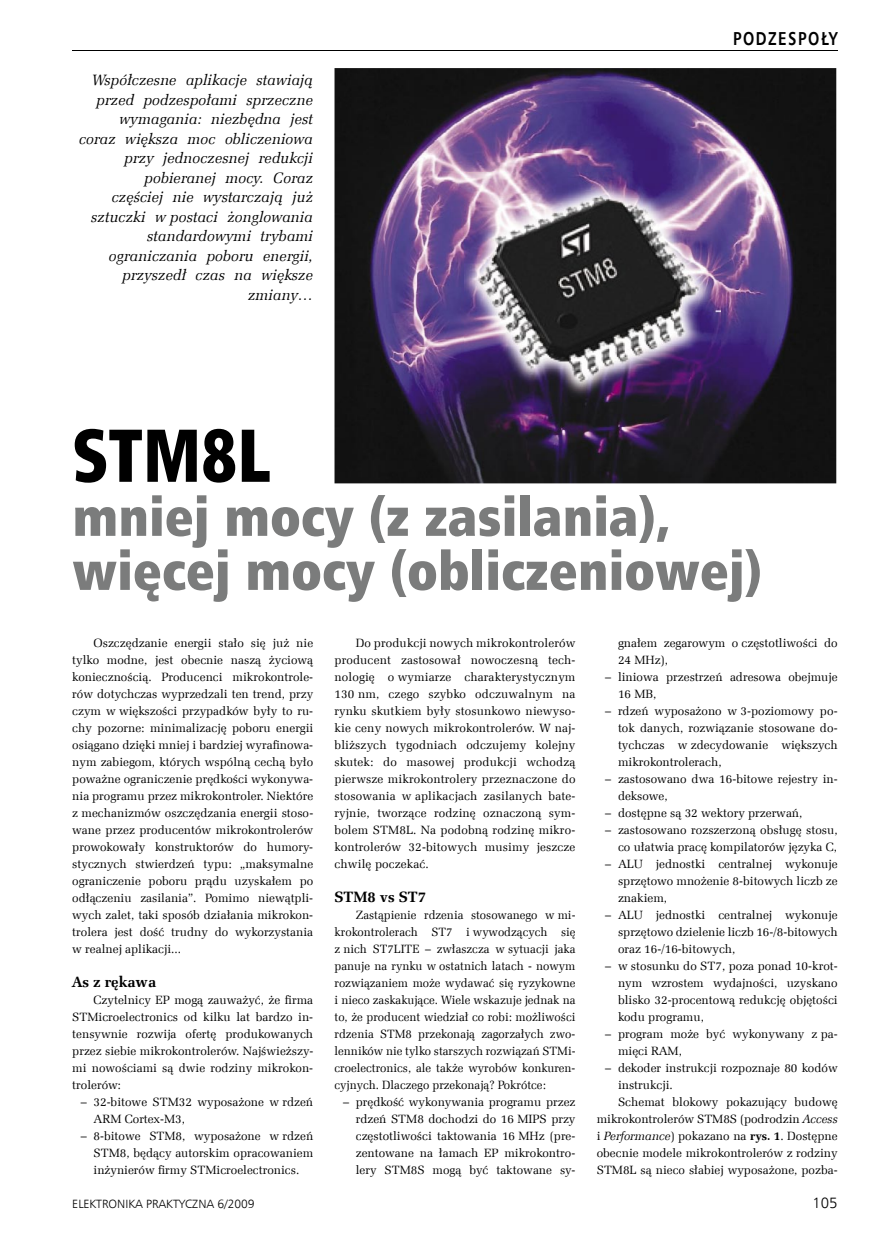
<style>
.page{position:relative;width:893px;height:1234px;background:#fff}
.page>*{position:absolute;margin:0;border:0;box-sizing:border-box;transform-origin:0 0}
.t1{font:75px "Humnst 777 X Blk Cn EU";color:#000;scale:.9 1}
.t2{font:54px/54px "Humnst 777 X Blk Cn EU";color:#7b7c7c}
.t3{font:700 18.75px "Humnst 777 EU";letter-spacing:.1em;color:#000;scale:.8 1}
.t4{font:18.75px "Humnst 777 EU";color:#000;scale:.8 1}
.t5{font:italic 15px/19.5px "Zapf Ellipt EU";letter-spacing:.005em;color:#000;text-align:right}
.t6{font:700 15px "Zapf Ellipt EU";color:#000}
.t7{font:15px "Humnst 777 Lt EU";color:#000}
.t8{font:12px/17px "Zapf Ellipt EU";color:#000;text-align:justify}
.t9{font:12px "Humnst 777 Lt EU";color:#000}
.s1{font-style:italic}
.s2{font-weight:700}
</style>
<div class="page">
<img style="left:334px;top:68px;width:502px;height:415px">
<img style="left:465px;top:172px;width:255px;height:229px">
<hr style="left:72px;top:51px;width:766px;height:1px;background:#000">
<p class="t5" style="left:79px;top:70px;width:236px">Współczesne aplikacje stawiają przed podzespołami sprzeczne wymagania: niezbędna jest coraz większa moc obliczeniowa przy jednoczesnej redukcji pobieranej mocy. Coraz<br>częściej nie wystarczają już sztuczki w postaci żonglowania standardowymi trybami ograniczania poboru energii, przyszedł czas na większe zmiany…</p>
<h3 class="t3" style="left:733px;top:27px;width:132px">PODZESPOŁY</h3>
<h3 class="t4" style="left:793px;top:27px;width:57px">STM8L</h3>
<h1 class="t1" style="left:72px;top:407px;width:221px">STM8L</h1>
<h2 class="t2" style="left:72px;top:490px;width:692px">mniej mocy (z zasilania), więcej mocy (obliczeniowej)</h2>
<p class="t8" style="left:72px;top:634px;width:242px;text-indent:21px">Oszczędzanie energii stało się już nie tylko modne, jest obecnie naszą życiową koniecznością. Producenci mikrokontrole&shy;rów dotychczas wyprzedzali ten trend, przy czym w większości przypadków były to ru&shy;chy pozorne: minimalizację poboru energii osiągano dzięki mniej i bardziej wyrafinowa&shy;nym zabiegom, których wspólną cechą było poważne ograniczenie prędkości wykonywa&shy;nia programu przez mikrokontroler. Niektóre z mechanizmów oszczędzania energii stoso&shy;wane przez producentów mikrokontrolerów prowokowały konstruktorów do humory&shy;stycznych stwierdzeń typu: „maksymalne ograniczenie poboru prądu uzyskałem po odłączeniu zasilania”. Pomimo niewątpli&shy;wych zalet, taki sposób działania mikrokon&shy;trolera jest dość trudny do wykorzystania w realnej aplikacji...</p>
<p class="t6" style="left:72px;top:972px;width:85px">As z rękawa</p>
<p class="t8" style="left:72px;top:991px;width:242px;text-indent:21px">Czytelnicy EP mogą zauważyć, że firma STMicroelectronics od kilku lat bardzo in&shy;tensywnie rozwija ofertę produkowanych przez siebie mikrokontrolerów. Najświeższy&shy;mi nowościami są dwie rodziny mikrokon&shy;trolerów:</p>
<p class="t8" style="left:94px;top:1093px;width:221px;text-indent:-13px">– 32-bitowe STM32 wyposażone w rdzeń<br>ARM Cortex-M3,</p>
<p class="t8" style="left:94px;top:1127px;width:221px;text-indent:-13px">– 8-bitowe STM8, wyposażone w rdzeń STM8, będący autorskim opracowaniem inżynierów firmy STMicroelectronics.</p>
<p class="t8" style="left:334px;top:634px;width:242px;text-indent:21px">Do produkcji nowych mikrokontrolerów producent zastosował nowoczesną tech&shy;nologię o wymiarze charakterystycznym 130 nm, czego szybko odczuwalnym na rynku skutkiem były stosunkowo niewyso&shy;kie ceny nowych mikrokontrolerów. W naj&shy;bliższych tygodniach odczujemy kolejny skutek: do masowej produkcji wchodzą pierwsze mikrokontrolery przeznaczone do stosowania w aplikacjach zasilanych bate&shy;ryjnie, tworzące rodzinę oznaczoną sym&shy;bolem STM8L. Na podobną rodzinę mikro&shy;kontrolerów 32-bitowych musimy jeszcze chwilę poczekać.</p>
<p class="t6" style="left:334px;top:887px;width:93px">STM8 vs ST7</p>
<p class="t8" style="left:334px;top:906px;width:242px;text-indent:21px">Zastąpienie rdzenia stosowanego w mi&shy;krokontrolerach ST7 i wywodzących się z nich ST7LITE – zwłaszcza w sytuacji jaka panuje na rynku w ostatnich latach - nowym rozwiązaniem może wydawać się ryzykowne i nieco zaskakujące. Wiele wskazuje jednak na to, że producent wiedział co robi: możliwości rdzenia STM8 przekonają zagorzałych zwo&shy;lenników nie tylko starszych rozwiązań STMi&shy;croelectronics, ale także wyrobów konkuren&shy;cyjnych. Dlaczego przekonają? Pokrótce:</p>
<p class="t8" style="left:356px;top:1093px;width:221px;text-indent:-13px">– prędkość wykonywania programu przez rdzeń STM8 dochodzi do 16 MIPS przy częstotliwości taktowania 16 MHz (pre&shy;zentowane na łamach EP mikrokontro&shy;lery STM8S mogą być taktowane sy-</p>
<p class="t8" style="left:618px;top:634px;width:221px">gnałem zegarowym o częstotliwości do<br>24 MHz),</p>
<p class="t8" style="left:618px;top:668px;width:221px;text-indent:-13px">– liniowa przestrzeń adresowa obejmuje<br>16 MB,</p>
<p class="t8" style="left:618px;top:702px;width:221px;text-indent:-13px">– rdzeń wyposażono w 3-poziomowy po&shy;tok danych, rozwiązanie stosowane do&shy;tychczas w zdecydowanie większych mikrokontrolerach,</p>
<p class="t8" style="left:618px;top:770px;width:221px;text-indent:-13px">– zastosowano dwa 16-bitowe rejestry in&shy;deksowe,</p>
<p class="t8" style="left:605px;top:804px;width:199px">– dostępne są 32 wektory przerwań,</p>
<p class="t8" style="left:605px;top:821px;width:234px;text-align:right">– zastosowano rozszerzoną obsługę stosu, co ułatwia pracę kompilatorów języka C,</p>
<p class="t8" style="left:618px;top:855px;width:221px;text-indent:-13px">– ALU jednostki centralnej wykonuje sprzętowo mnożenie 8-bitowych liczb ze znakiem,</p>
<p class="t8" style="left:618px;top:906px;width:221px;text-indent:-13px">– ALU jednostki centralnej wykonuje sprzętowo dzielenie liczb 16-/8-bitowych oraz 16-/16-bitowych,</p>
<p class="t8" style="left:618px;top:957px;width:221px;text-indent:-13px">– w stosunku do ST7, poza ponad 10-krot&shy;nym wzrostem wydajności, uzyskano blisko 32-procentową redukcję objętości kodu programu,</p>
<p class="t8" style="left:618px;top:1025px;width:221px;text-indent:-13px">– program może być wykonywany z pa&shy;mięci RAM,</p>
<p class="t8" style="left:605px;top:1059px;width:234px">– dekoder instrukcji rozpoznaje 80 kodów</p>
<p class="t8" style="left:618px;top:1076px;width:56px">instrukcji.</p>
<p class="t8" style="left:618px;top:1093px;width:221px">Schemat blokowy pokazujący budowę</p>
<p class="t8" style="left:597px;top:1110px;width:242px">mikrokontrolerów STM8S (podrodzin <span class="s1">Access</span></p>
<p class="t8" style="left:597px;top:1127px;width:242px">i <span class="s1">Performance</span>) pokazano na <span class="s2">rys. 1</span>. Dostępne</p>
<p class="t8" style="left:597px;top:1144px;width:242px">obecnie modele mikrokontrolerów z rodziny</p>
<p class="t8" style="left:597px;top:1161px;width:242px">STM8L są nieco słabiej wyposażone, pozba-</p>
<p class="t9" style="left:72px;top:1196px;width:184px">ELEKTRONIKA PRAKTYCZNA 6/2009</p>
<p class="t7" style="left:812px;top:1193px;width:27px">105</p>
</div>
